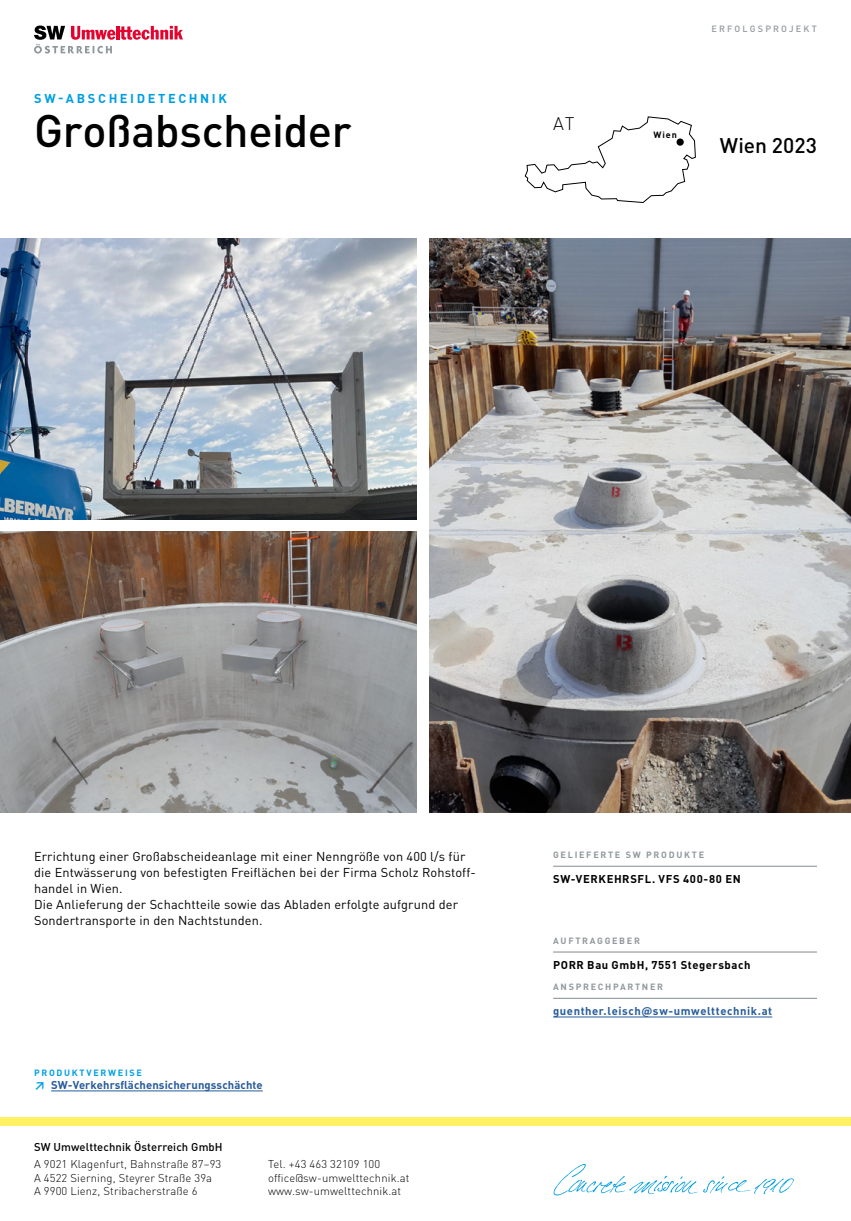
<style>
.page{position:relative;width:851px;height:1221px;background:#fff}
.page>*{position:absolute;margin:0;border:0;box-sizing:border-box;transform-origin:0 0}
.t1{font:500 45px "DIN Pro";letter-spacing:-.01em;color:#000}
.t2{font:500 21px "DIN Pro";letter-spacing:.005em;color:#000}
.t3{font:300 18px "DIN Pro";color:#000}
.t4{font:12.75px/16.2px "DIN Pro";letter-spacing:.01em;color:#000}
.t5{font:700 12.75px "DIN Pro";letter-spacing:.205em;color:#009fe3}
.t6{font:300 11.25px/13.5px "DIN Pro";letter-spacing:.01em;color:#000}
.t7{font:700 11.25px "DIN Pro";letter-spacing:.05em;color:#000}
.t8{font:700 11.25px "DIN Pro";letter-spacing:.01em;color:#275b9b}
.t9{font:700 11.25px "DIN Pro";letter-spacing:.05em;color:#275b9b}
.t10{font:500 11.25px "DIN Pro";letter-spacing:.01em;color:#000}
.t11{font:700 9px "DIN Pro";letter-spacing:.19em;color:#91989c}
.t12{font:700 9px "DIN Pro";letter-spacing:.19em;color:#009fe3}
.t13{font:500 9px "DIN Pro";letter-spacing:.24em;color:#91989c}
.t14{font:700 9px "DIN Pro";color:#000}
.s1{color:#009fe3}
</style>
<div class="page">
<img style="left:429px;top:238px;width:421px;height:574px">
<img style="left:0;top:238px;width:417px;height:281px">
<img style="left:0;top:531px;width:417px;height:281px">
<svg style="left:34px;top:26px;width:149px;height:28px"></svg>
<svg style="left:524px;top:116px;width:172px;height:87px"></svg>
<div style="left:0;top:1117px;width:850px;height:8px;background:#fff265"></div>
<svg style="left:553px;top:1164px;width:240px;height:31px"></svg>
<hr style="left:51px;top:1090px;width:212px;height:1px;background:#275b9b">
<hr style="left:553px;top:865px;width:263px;height:1px;background:#91989c">
<hr style="left:553px;top:951px;width:263px;height:1px;background:#91989c">
<hr style="left:553px;top:997px;width:263px;height:1px;background:#91989c">
<hr style="left:553px;top:1016px;width:219px;height:1px;background:#275b9b">
<div style="left:676px;top:138px;width:7px;height:8px;background:#000;border-radius:50%"></div>
<p class="t5" style="left:34px;top:90px;width:194px">SW-ABSCHEIDETECHNIK</p>
<h1 class="t1" style="left:34px;top:100px;width:319px">Großabscheider</h1>
<h3 class="t3" style="left:553px;top:111px;width:23px">AT</h3>
<p class="t13" style="left:711px;top:23px;width:107px">ERFOLGSPROJEKT</p>
<p class="t14" style="left:653px;top:129px;width:25px">Wien</p>
<h2 class="t2" style="left:719px;top:131px;width:99px">Wien 2023</h2>
<p class="t4" style="left:34px;top:847px;width:443px">Errichtung einer Großabscheideanlage mit einer Nenngröße von 400 l/s für die Entwässerung von befestigten Freiflächen bei der Firma Scholz Rohstoff&shy;handel in Wien.<br>Die Anlieferung der Schachtteile sowie das Abladen erfolgte aufgrund der Sondertransporte in den Nachtstunden.</p>
<p class="t12" style="left:34px;top:1066px;width:109px">PRODUKTVERWEISE</p>
<p class="t8" style="left:34px;top:1077px;width:230px"><span class="s1">↗</span> SW-Verkehrsflächensicherungsschächte</p>
<p class="t10" style="left:34px;top:1138px;width:190px">SW Umwelttechnik Österreich GmbH</p>
<p class="t6" style="left:34px;top:1157px;width:189px">A 9021 Klagenfurt, Bahnstraße 87–93<br>A 4522 Sierning, Steyrer Straße 39a<br>A 9900 Lienz, Stribacherstraße 6</p>
<p class="t6" style="left:268px;top:1157px;width:143px">Tel. +43 463 32109 100 office@sw-umwelttechnik.at www.sw-umwelttechnik.at</p>
<p class="t11" style="left:553px;top:848px;width:152px">GELIEFERTE SW PRODUKTE</p>
<p class="t7" style="left:553px;top:871px;width:189px">SW-VERKEHRSFL. VFS 400-80 EN</p>
<p class="t11" style="left:553px;top:934px;width:88px">AUFTRAGGEBER</p>
<p class="t7" style="left:553px;top:957px;width:199px">PORR Bau GmbH, 7551 Stegersbach</p>
<p class="t11" style="left:553px;top:980px;width:111px">ANSPRECHPARTNER</p>
<p class="t9" style="left:553px;top:1003px;width:220px">guenther.leisch@sw-umwelttechnik.at</p>
</div>
